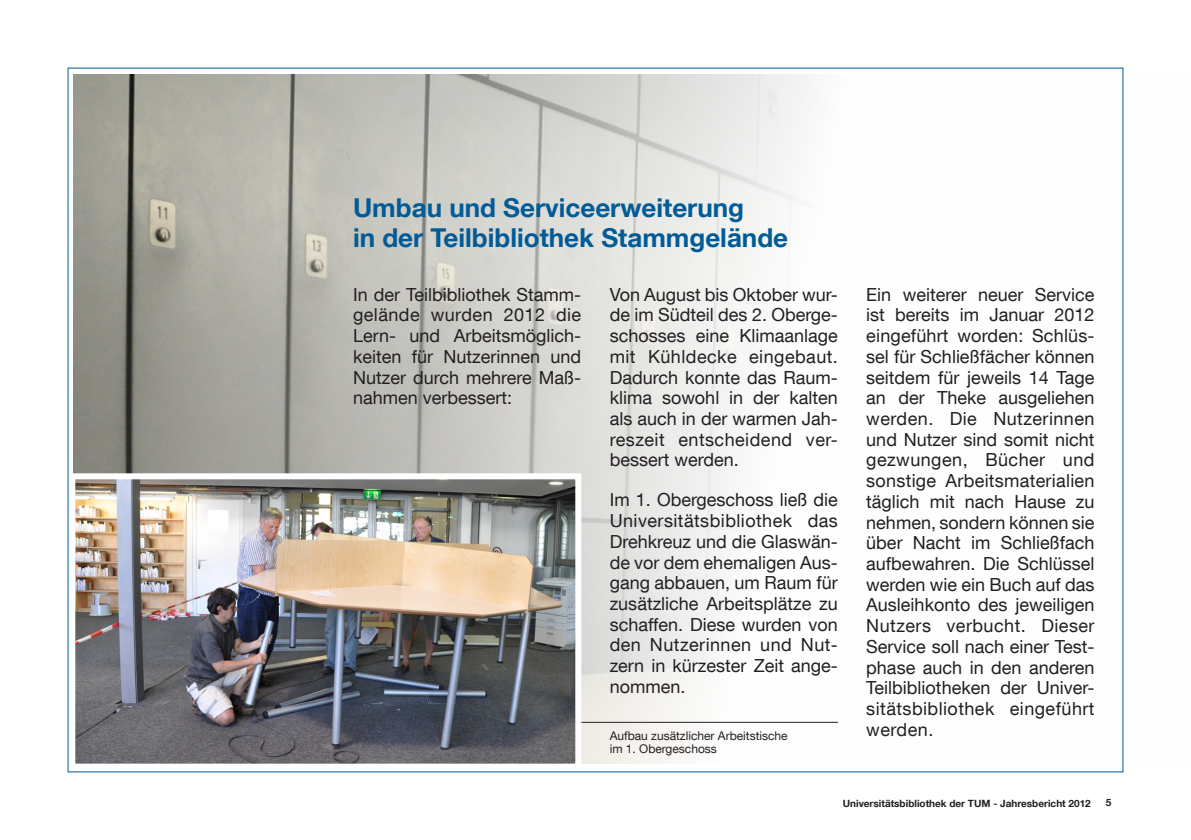
<style>
.page{position:relative;width:1191px;height:840px;background:#fff}
.page>*{position:absolute;margin:0;border:0;box-sizing:border-box;transform-origin:0 0}
.Head_1{font:700 26px/30px "TUM Neue Helvetica";color:#005b97}
.Fließtext{font:18px/20.8px "TUM Neue Helvetica";color:#231f20;text-align:justify}
.BU_rechts{font:12px "TUM Neue Helvetica";color:#231f20}
.t1{font:700 10px "TUM Neue Helvetica";color:#231f20}
</style>
<div class="page">
<img style="left:74px;top:75px;width:1050px;height:688px">
<img style="left:76px;top:480px;width:498px;height:282px">
<div style="left:69px;top:473px;width:512px;height:296px;border:6px solid #fff"></div>
<hr style="left:581px;top:721px;width:257px;height:1px;background:#231f20">
<p class="Head_1" style="left:353px;top:192px;width:437px">Umbau und Serviceerweiterung<br>in der Teilbibliothek Stammgelände</p>
<p class="Fließtext" style="left:609px;top:283px;width:230px">Von August bis Oktober wur&shy;de im Südteil des 2. Oberge&shy;schosses eine Klimaanlage mit Kühldecke eingebaut.<br>Dadurch konnte das Raum&shy;klima sowohl in der kalten als auch in der warmen Jah&shy;reszeit entscheidend ver&shy;bessert werden.</p>
<p class="Fließtext" style="left:609px;top:489px;width:230px">Im 1. Obergeschoss ließ die Universitätsbibliothek das Drehkreuz und die Glaswän&shy;de vor dem ehemaligen Aus&shy;gang abbauen, um Raum für zusätzliche Arbeitsplätze zu schaffen. Diese wurden von den Nutzerinnen und Nut&shy;zern in kürzester Zeit ange&shy;nommen.</p>
<p class="Fließtext" style="left:353px;top:283px;width:230px">In der Teilbibliothek Stamm&shy;gelände wurden 2012 die Lern- und Arbeitsmöglich&shy;keiten für Nutzerinnen und Nutzer durch mehrere Maß&shy;nahmen verbessert:</p>
<p class="Fließtext" style="left:866px;top:283px;width:230px">Ein weiterer neuer Service ist bereits im Januar 2012 eingeführt worden: Schlüs&shy;sel für Schließfächer können seitdem für jeweils 14 Tage an der Theke ausgeliehen werden. Die Nutzerinnen und Nutzer sind somit nicht gezwungen, Bücher und sonstige Arbeitsmaterialien täglich mit nach Hause zu nehmen, sondern können sie über Nacht im Schließfach aufbewahren. Die Schlüssel werden wie ein Buch auf das Ausleihkonto des jeweiligen Nutzers verbucht. Dieser Service soll nach einer Test&shy;phase auch in den anderen Teilbibliotheken der Univer&shy;sitätsbibliothek eingeführt</p>
<p class="BU_rechts" style="left:609px;top:727px;width:179px">Aufbau zusätzlicher Arbeitstische</p>
<p class="Fließtext" style="left:866px;top:718px;width:69px">werden.</p>
<p class="BU_rechts" style="left:609px;top:741px;width:109px">im 1. Obergeschoss</p>
<p class="t1" style="left:842px;top:796px;width:249px">Universitätsbibliothek der TUM - Jahresbericht 2012</p>
<p class="t1" style="left:1106px;top:795px;width:7px">5</p>
</div>
